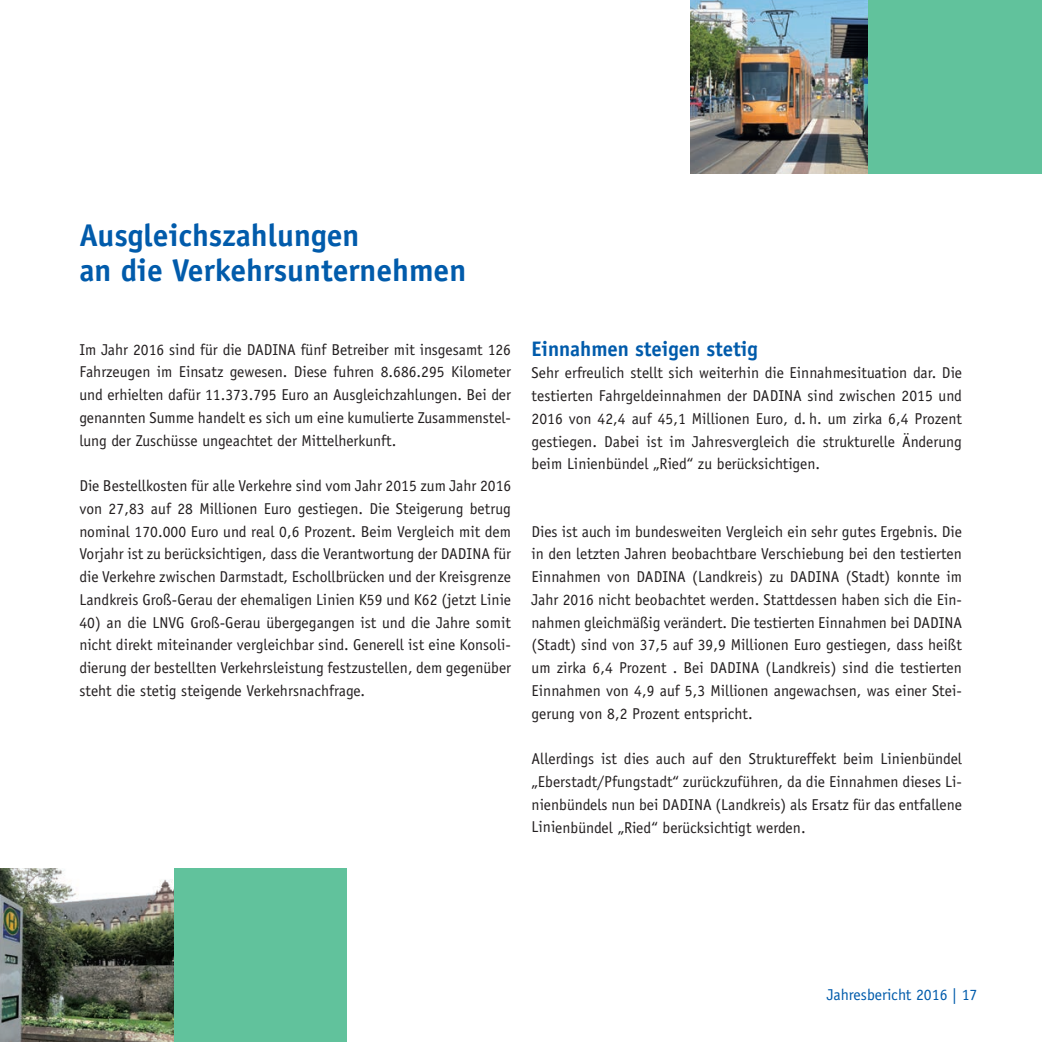
<style>
.page{position:relative;width:1042px;height:1042px;background:#fff}
.page>*{position:absolute;margin:0;border:0;box-sizing:border-box;transform-origin:0 0}
.t1{font:700 31.5px/35px "Officina Sans Std";color:#015bab}
.t2{font:700 21px "Officina Sans Std";color:#015bab}
.t3{font:15.75px/22.8px "Officina Sans Std";letter-spacing:.005em;color:#231f20;text-align:justify}
.t4{font:15.75px "Officina Sans Std";color:#015bab}
</style>
<div class="page">
<img style="left:690px;top:0;width:178px;height:174px">
<div style="left:868px;top:0;width:174px;height:174px;background:#61c29c"></div>
<div style="left:174px;top:868px;width:173px;height:174px;background:#61c29c"></div>
<img style="left:0;top:868px;width:174px;height:174px">
<h1 class="t1" style="left:79px;top:218px;width:388px">Ausgleichszahlungen<br>an die Verkehrsunternehmen</h1>
<p class="t3" style="left:79px;top:338px;width:433px">Im Jahr 2016 sind für die DADINA fünf Betreiber mit insgesamt 126<br>Fahrzeugen im Einsatz gewesen. Diese fuhren 8.686.295 Kilometer und erhielten dafür 11.373.795 Euro an Ausgleichzahlungen. Bei der genannten Summe handelt es sich um eine kumulierte Zusammenstel&shy;lung der Zuschüsse ungeachtet der Mittelherkunft.</p>
<p class="t3" style="left:79px;top:474px;width:433px">Die Bestellkosten für alle Verkehre sind vom Jahr 2015 zum Jahr 2016 von 27,83 auf 28 Millionen Euro gestiegen. Die Steigerung betrug nominal 170.000 Euro und real 0,6 Prozent. Beim Vergleich mit dem Vorjahr ist zu berücksichtigen, dass die Verantwortung der DADINA für die Verkehre zwischen Darmstadt, Eschollbrücken und der Kreisgrenze Landkreis Groß-Gerau der ehemaligen Linien K59 und K62 (jetzt Linie</p>
<p class="t3" style="left:79px;top:611px;width:433px">40) an die LNVG Groß-Gerau übergegangen ist und die Jahre somit nicht direkt miteinander vergleichbar sind. Generell ist eine Konsoli&shy;dierung der bestellten Verkehrsleistung festzustellen, dem gegenüber steht die stetig steigende Verkehrsnachfrage.</p>
<h2 class="t2" style="left:531px;top:335px;width:228px">Einnahmen steigen stetig</h2>
<p class="t3" style="left:531px;top:362px;width:432px">Sehr erfreulich stellt sich weiterhin die Einnahmesituation dar. Die testierten Fahrgeldeinnahmen der DADINA sind zwischen 2015 und 2016 von 42,4 auf 45,1 Millionen Euro, d. h. um zirka 6,4 Prozent gestiegen. Dabei ist im Jahresvergleich die strukturelle Änderung beim Linienbündel „Ried“ zu berücksichtigen.</p>
<p class="t3" style="left:531px;top:520px;width:432px">Dies ist auch im bundesweiten Vergleich ein sehr gutes Ergebnis. Die in den letzten Jahren beobachtbare Verschiebung bei den testierten Einnahmen von DADINA (Landkreis) zu DADINA (Stadt) konnte im Jahr 2016 nicht beobachtet werden. Stattdessen haben sich die Ein&shy;nahmen gleichmäßig verändert. Die testierten Einnahmen bei DADINA (Stadt) sind von 37,5 auf 39,9 Millionen Euro gestiegen, dass heißt um zirka 6,4 Prozent . Bei DADINA (Landkreis) sind die testierten Einnahmen von 4,9 auf 5,3 Millionen angewachsen, was einer Stei&shy;gerung von 8,2 Prozent entspricht.</p>
<p class="t3" style="left:531px;top:747px;width:432px">Allerdings ist dies auch auf den Struktureffekt beim Linienbündel „Eberstadt/Pfungstadt“ zurückzuführen, da die Einnahmen dieses Li&shy;nienbündels nun bei DADINA (Landkreis) als Ersatz für das entfallene Linienbündel „Ried“ berücksichtigt werden.</p>
<p class="t4" style="left:827px;top:985px;width:152px">Jahresbericht 2016 | 17</p>
</div>
